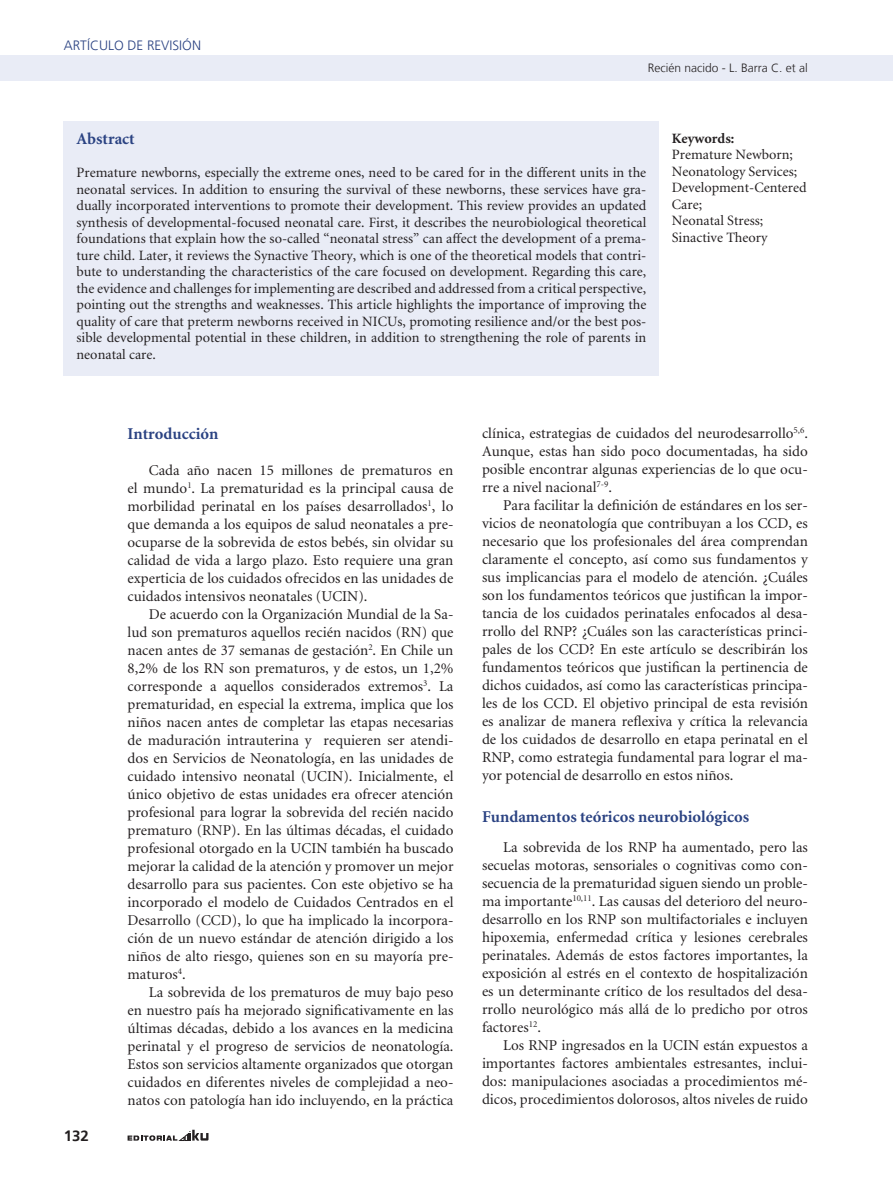
<style>
.page{position:relative;width:893px;height:1191px;background:#fff}
.page>*{position:absolute;margin:0;border:0;box-sizing:border-box;transform-origin:0 0}
.t1{font:700 16.5px "Minion";color:#2a4282}
.t2{font:15px/18px "Minion";color:#231f20;text-align:justify}
.t3{font:700 15px "Frutiger LT";color:#231f20}
.t4{font:14.25px/16.5px "Minion";color:#231f20}
.t5{font:700 14.25px "Minion";color:#231f20}
.t6{font:300 13.5px "Frutiger LT";color:#2a4282}
.t7{font:300 12px "Frutiger LT";color:#231f20}
</style>
<div class="page">
<div style="left:0;top:55px;width:893px;height:26px;background:#e9ecf6"></div>
<svg style="left:128px;top:1129px;width:81px;height:11px"></svg>
<div style="left:64px;top:121px;width:595px;height:254px;background:#e9ecf6"></div>
<p class="t6" style="left:64px;top:38px;width:36px">Artículo</p>
<p class="t6" style="left:128px;top:38px;width:34px">de Revisi</p>
<p class="t6" style="left:182px;top:38px;width:20px">ón</p>
<p class="t7" style="left:648px;top:61px;width:162px">Recién nacido - L. Barra C. et al</p>
<p class="t1" style="left:77px;top:130px;width:60px">Abstract</p>
<p class="t4" style="left:77px;top:165px;width:571px;text-align:justify">Premature newborns, especially the extreme ones, need to be cared for in the different units in the neonatal services. In addition to ensuring the survival of these newborns, these services have gra&shy;dually incorporated interventions to promote their development. This review provides an updated synthesis of developmental-focused neonatal care. First, it describes the neurobiological theoretical foundations that explain how the so-called “neonatal stress” can affect the development of a prema&shy;ture child. Later, it reviews the Synactive Theory, which is one of the theoretical models that contri&shy;bute to understanding the characteristics of the care focused on development. Regarding this care, the evidence and challenges for implementing are described and addressed from a critical perspective, pointing out the strengths and weaknesses. This article highlights the importance of improving the quality of care that preterm newborns received in NICUs, promoting resilience and/or the best pos&shy;sible developmental potential in these children, in addition to strengthening the role of parents in neonatal care.</p>
<p class="t5" style="left:672px;top:131px;width:64px">Keywords:</p>
<p class="t4" style="left:672px;top:147px;width:136px">Premature Newborn;<br>Neonatology Services;<br>Development-Centered<br>Care;<br>Neonatal Stress;<br>Sinactive Theory</p>
<p class="t3" style="left:64px;top:1126px;width:27px">132</p>
<p class="t1" style="left:128px;top:425px;width:92px">Introducción</p>
<p class="t2" style="left:128px;top:461px;width:327px;text-indent:21px">Cada año nacen 15 millones de prematuros en el mundo<sup>1</sup>. La prematuridad es la principal causa de morbilidad perinatal en los países desarrollados<sup>1</sup>, lo que demanda a los equipos de salud neonatales a pre&shy;ocuparse de la sobrevida de estos bebés, sin olvidar su calidad de vida a largo plazo. Esto requiere una gran experticia de los cuidados ofrecidos en las unidades de cuidados intensivos neonatales (UCIN).</p>
<p class="t2" style="left:128px;top:605px;width:327px;text-indent:21px">De acuerdo con la Organización Mundial de la Sa&shy;lud son prematuros aquellos recién nacidos (RN) que nacen antes de 37 semanas de gestación<sup>2</sup>. En Chile un 8,2% de los RN son prematuros, y de estos, un 1,2% corresponde a aquellos considerados extremos<sup>3</sup>. La prematuridad, en especial la extrema, implica que los niños nacen antes de completar las etapas necesarias de maduración intrauterina y requieren ser atendi&shy;dos en Servicios de Neonatología, en las unidades de cuidado intensivo neonatal (UCIN). Inicialmente, el único objetivo de estas unidades era ofrecer atención profesional para lograr la sobrevida del recién nacido prematuro (RNP). En las últimas décadas, el cuidado profesional otorgado en la UCIN también ha buscado mejorar la calidad de la atención y promover un mejor desarrollo para sus pacientes. Con este objetivo se ha incorporado el modelo de Cuidados Centrados en el Desarrollo (CCD), lo que ha implicado la incorpora&shy;ción de un nuevo estándar de atención dirigido a los niños de alto riesgo, quienes son en su mayoría pre&shy;maturos<sup>4</sup>.</p>
<p class="t2" style="left:128px;top:983px;width:327px;text-indent:21px">La sobrevida de los prematuros de muy bajo peso en nuestro país ha mejorado significativamente en las últimas décadas, debido a los avances en la medicina perinatal y el progreso de servicios de neonatología.<br>Estos son servicios altamente organizados que otorgan cuidados en diferentes niveles de complejidad a neo&shy;natos con patología han ido incluyendo, en la práctica</p>
<p class="t2" style="left:482px;top:424px;width:327px">clínica, estrategias de cuidados del neurodesarrollo<sup>5,6</sup>.<br>Aunque, estas han sido poco documentadas, ha sido posible encontrar algunas experiencias de lo que ocu&shy;rre a nivel nacional<sup>7-9</sup>.</p>
<p class="t2" style="left:482px;top:496px;width:327px;text-indent:21px">Para facilitar la definición de estándares en los ser&shy;vicios de neonatología que contribuyan a los CCD, es necesario que los profesionales del área comprendan claramente el concepto, así como sus fundamentos y sus implicancias para el modelo de atención. ¿Cuáles son los fundamentos teóricos que justifican la impor&shy;tancia de los cuidados perinatales enfocados al desa&shy;rrollo del RNP? ¿Cuáles son las características princi&shy;pales de los CCD? En este artículo se describirán los fundamentos teóricos que justifican la pertinencia de dichos cuidados, así como las características principa&shy;les de los CCD. El objetivo principal de esta revisión es analizar de manera reflexiva y crítica la relevancia de los cuidados de desarrollo en etapa perinatal en el RNP, como estrategia fundamental para lograr el ma&shy;yor potencial de desarrollo en estos niños.</p>
<p class="t1" style="left:482px;top:808px;width:269px">Fundamentos teóricos neurobiológicos</p>
<p class="t2" style="left:482px;top:838px;width:327px;text-indent:21px">La sobrevida de los RNP ha aumentado, pero las secuelas motoras, sensoriales o cognitivas como con&shy;secuencia de la prematuridad siguen siendo un proble&shy;ma importante<sup>10,11</sup>. Las causas del deterioro del neuro&shy;desarrollo en los RNP son multifactoriales e incluyen hipoxemia, enfermedad crítica y lesiones cerebrales perinatales. Además de estos factores importantes, la exposición al estrés en el contexto de hospitalización es un determinante crítico de los resultados del desa&shy;rrollo neurológico más allá de lo predicho por otros factores<sup>12</sup>.</p>
<p class="t2" style="left:482px;top:1036px;width:327px;text-indent:21px">Los RNP ingresados en la UCIN están expuestos a importantes factores ambientales estresantes, inclui&shy;dos: manipulaciones asociadas a procedimientos mé&shy;dicos, procedimientos dolorosos, altos niveles de ruido</p>
</div>
